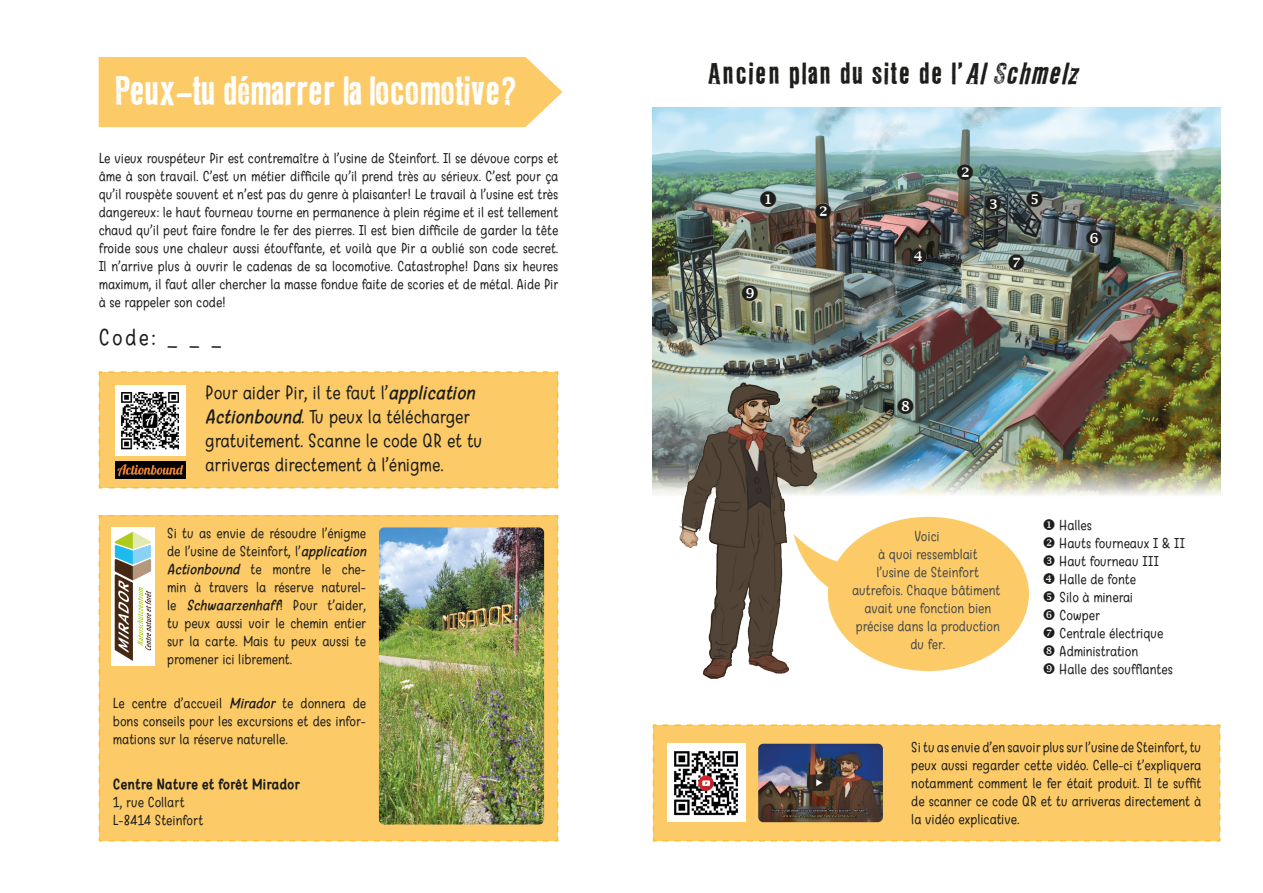
<style>
.page{position:relative;width:1263px;height:893px;background:#fff}
.page>*{position:absolute;margin:0;border:0;box-sizing:border-box;transform-origin:0 0}
.t1{font:36px "LL Rubber Grotesque";letter-spacing:-.06em;color:#fff}
.t2{font:27px "LL Rubber Grotesque";color:#1d1d1b}
.t3{font:24px "Warung Kopi";color:#1d1d1b}
.t4{font:19.95px/23.9px "Warung Kopi";color:#1d1d1b}
.t5{font:15px/18px "Warung Kopi";color:#1d1d1b;text-align:justify}
.t6{font:700 15px "Warung Kopi";color:#1d1d1b}
.s1{font-style:italic}
</style>
<div class="page">
<div style="left:99px;top:57px;width:464px;height:70px;background:#fccb68"></div>
<div style="left:98px;top:515px;width:461px;height:327px;background:#fccb68"></div>
<div style="left:111px;top:527px;width:43px;height:139px;background:#fff"></div>
<svg style="left:115px;top:532px;width:36px;height:129px"></svg>
<img style="left:379px;top:527px;width:165px;height:297px">
<img style="left:653px;top:107px;width:567px;height:388px">
<img style="left:680px;top:382px;width:136px;height:296px">
<svg style="left:794px;top:517px;width:235px;height:154px"></svg>
<div style="left:98px;top:371px;width:461px;height:118px;background:#fccb68"></div>
<div style="left:115px;top:386px;width:70px;height:70px;background:#fff"></div>
<img style="left:122px;top:392px;width:57px;height:57px">
<img style="left:115px;top:461px;width:70px;height:18px">
<div style="left:652px;top:724px;width:569px;height:118px;background:#fccb68"></div>
<div style="left:667px;top:744px;width:78px;height:78px;background:#fff"></div>
<img style="left:674px;top:751px;width:64px;height:65px">
<img style="left:758px;top:744px;width:125px;height:78px">
<svg style="left:985px;top:196px;width:16px;height:16px"></svg>
<svg style="left:911px;top:248px;width:16px;height:16px"></svg>
<svg style="left:1026px;top:191px;width:16px;height:16px"></svg>
<svg style="left:1086px;top:230px;width:16px;height:16px"></svg>
<svg style="left:1009px;top:254px;width:15px;height:16px"></svg>
<svg style="left:898px;top:398px;width:16px;height:16px"></svg>
<svg style="left:742px;top:284px;width:16px;height:17px"></svg>
<svg style="left:760px;top:191px;width:16px;height:16px"></svg>
<svg style="left:815px;top:202px;width:16px;height:17px"></svg>
<svg style="left:957px;top:164px;width:16px;height:16px"></svg>
<p class="t1" style="left:115px;top:69px;width:406px">Peux-tu démarrer la locomotive?</p>
<p class="t5" style="left:99px;top:150px;width:461px">Le vieux rouspéteur Pir est contremaître à l’usine de Steinfort. Il se dévoue corps et âme à son travail. C’est un métier difficile qu’il prend très au sérieux. C’est pour ça qu’il rouspète souvent et n’est pas du genre à plaisanter! Le travail à l’usine est très dangereux: le haut fourneau tourne en permanence à plein régime et il est tellement chaud qu’il peut faire fondre le fer des pierres. Il est bien difficile de garder la tête froide sous une chaleur aussi étouffante, et voilà que Pir a oublié son code secret.<br>Il n’arrive plus à ouvrir le cadenas de sa locomotive. Catastrophe! Dans six heures maximum, il faut aller chercher la masse fondue faite de scories et de métal. Aide Pir à se rappeler son code!</p>
<p class="t3" style="left:99px;top:324px;width:125px">Code: _ _ _</p>
<p class="t4" style="left:205px;top:381px;width:279px">Pour aider Pir, il te faut l’<span class="s1">application Actionbound</span>. Tu peux la télécharger gratuitement. Scanne le code QR et tu arriveras directement à l’énigme.</p>
<p class="t5" style="left:167px;top:524px;width:200px">Si tu as envie de résoudre l’énigme de l’usine de Steinfort, l’<span class="s1">application Actionbound</span> te montre le che&shy;min à travers la réserve naturel&shy;le <span class="s1">Schwaarzenhaff</span>! Pour t’aider, tu peux aussi voir le chemin entier sur la carte. Mais tu peux aussi te promener ici librement.</p>
<p class="t5" style="left:113px;top:695px;width:255px">Le centre d’accueil <span class="s1">Mirador</span> te donnera de bons conseils pour les excursions et des infor&shy;mations sur la réserve naturelle.</p>
<p class="t6" style="left:113px;top:776px;width:189px">Centre Nature et forêt Mirador</p>
<p class="t5" style="left:113px;top:793px;width:92px">1, rue Collart<br>L-8414 Steinfort</p>
<p class="t2" style="left:707px;top:57px;width:380px">Ancien plan du site de l'<span class="s1">AlSchmelz</span></p>
<p class="t5" style="left:852px;top:528px;width:150px;text-align:center">Voici<br>à quoi ressemblait<br>l’usine de Steinfort autrefois. Chaque bâtiment avait une fonction bien précise dans la production du fer.</p>
<p class="t5" style="left:1042px;top:516px;width:51px">◆ Halles</p>
<p class="t5" style="left:1042px;top:534px;width:144px">❖ Hauts fourneaux I &amp; II</p>
<p class="t5" style="left:1059px;top:552px;width:101px">Haut fourneau III</p>
<p class="t5" style="left:1059px;top:570px;width:78px">Halle de fonte</p>
<p class="t5" style="left:1059px;top:588px;width:75px">Silo à minerai</p>
<p class="t5" style="left:1059px;top:606px;width:42px">Cowper</p>
<p class="t5" style="left:1059px;top:624px;width:105px">Centrale électrique</p>
<p class="t5" style="left:1059px;top:642px;width:80px">Administration</p>
<p class="t5" style="left:1059px;top:660px;width:115px">Halle des soufflantes</p>
<p class="t5" style="left:911px;top:738px;width:291px">Si tu as envie d’en savoir plus sur l’usine de Steinfort, tu peux aussi regarder cette vidéo. Celle-ci t’expliquera notamment comment le fer était produit. Il te suffit de scanner ce code QR et tu arriveras directement à la vidéo explicative.</p>
</div>
